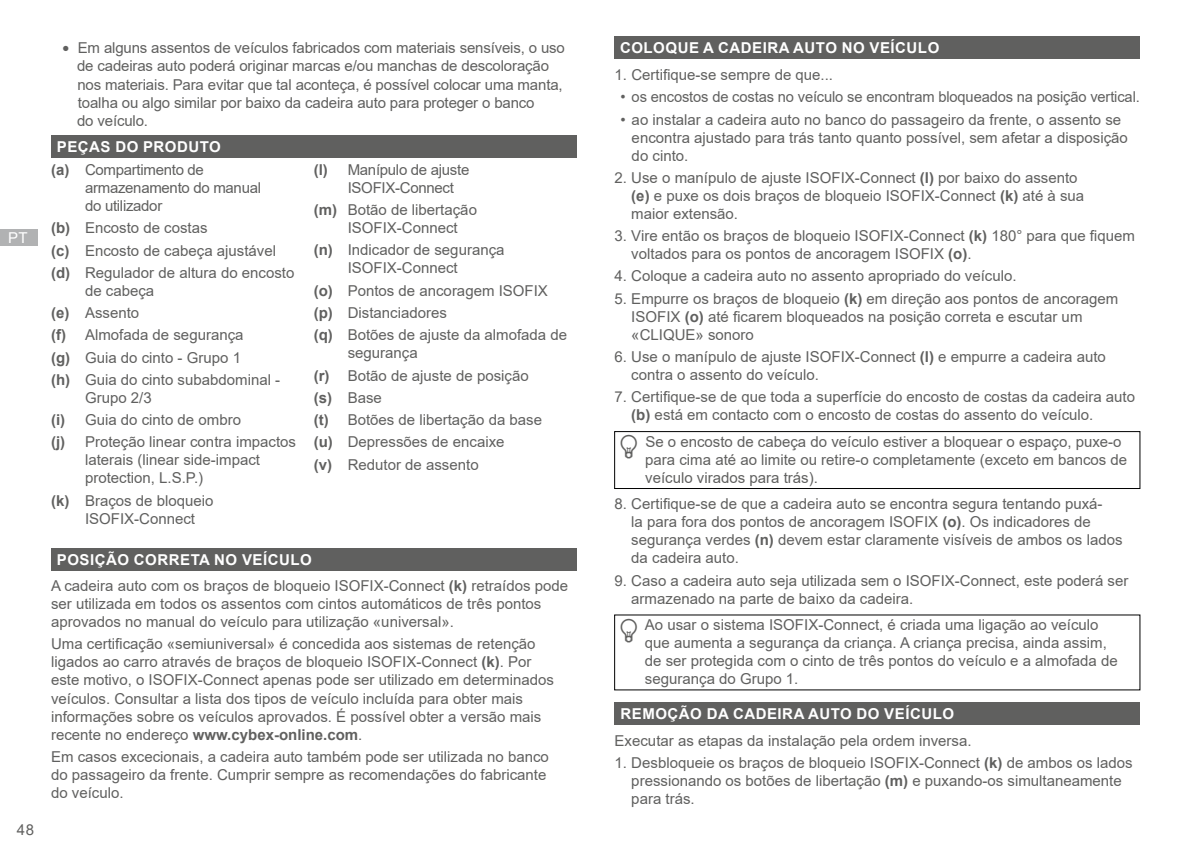
<style>
.page{position:relative;width:1191px;height:851px;background:#fff}
.page>*{position:absolute;margin:0;border:0;box-sizing:border-box;transform-origin:0 0}
.t1{font:15px/18px "Arial";color:#60605f}
.t2{font:15px/18px "Arial";letter-spacing:-.02em;color:#60605f}
.t3{font:700 15px "Arial";letter-spacing:.035em;color:#fff}
.t4{font:15px "Arial";color:#fff}
.s1{font-size:21px}
.s2{font-weight:700;color:#fff}
.s3{font-weight:700}
</style>
<div class="page">
<div style="left:0;top:230px;width:37px;height:16px;background:#b1b2b3"></div>
<div style="left:51px;top:135px;width:525px;height:23px;background:#60605f"></div>
<div style="left:51px;top:548px;width:525px;height:22px;background:#60605f"></div>
<div style="left:614px;top:37px;width:526px;height:22px;background:#60605f"></div>
<div style="left:614px;top:431px;width:526px;height:58px;border:1px solid #000"></div>
<div style="left:614px;top:702px;width:526px;height:22px;background:#60605f"></div>
<p class="t4" style="left:8px;top:227px;width:21px">PT</p>
<p class="t1" style="left:17px;top:820px;width:19px">48</p>
<p class="t1" style="left:77px;top:39px;width:489px;text-indent:-15px"><span class="s1">•</span> Em alguns assentos de veículos fabricados com materiais sensíveis, o uso de cadeiras auto poderá originar marcas e/ou manchas de descoloração nos materiais. Para evitar que tal aconteça, é possível colocar uma manta, toalha ou algo similar por baixo da cadeira auto para proteger o banco<br>do veículo.</p>
<p class="t2" style="left:51px;top:135px;width:171px;line-height:22.8px;text-indent:6px"><span class="s2">PEÇAS DO PRODUTO </span><span class="s3">(a)</span> Compartimento de</p>
<p class="t2" style="left:85px;top:179px;width:177px">armazenamento do manual do utilizador</p>
<p class="t1" style="left:51px;top:217px;width:245px;line-height:22.2px"><span class="s3">(b)</span> Encosto de costas<br><span class="s3">(c)</span> Encosto de cabeça ajustável <span class="s3">(d)</span> Regulador de altura do encosto</p>
<p class="t1" style="left:51px;top:279px;width:231px;line-height:22.2px;text-indent:34px">de cabeça<br><span class="s3">(e)</span> Assento<br><span class="s3">(f)</span> Almofada de segurança<br><span class="s3">(g)</span> Guia do cinto - Grupo 1<br><span class="s3">(h)</span> Guia do cinto subabdominal -</p>
<p class="t1" style="left:51px;top:386px;width:246px;line-height:22.2px;text-indent:34px">Grupo 2/3<br><span class="s3">(i)</span> Guia do cinto de ombro<br><span class="s3">(j)</span> Proteção linear contra impactos</p>
<p class="t1" style="left:85px;top:451px;width:177px">laterais (linear side-impact protection, L.S.P.)</p>
<p class="t1" style="left:85px;top:491px;width:130px;text-indent:-34px"><span class="s3">(k)</span> Braços de bloqueio<br>ISOFIX-Connect</p>
<p class="t2" style="left:348px;top:160px;width:123px;text-indent:-34px"><span class="s3">(l)</span> Manípulo de ajuste<br>ISOFIX-Connect</p>
<p class="t1" style="left:348px;top:201px;width:131px;text-indent:-34px"><span class="s3">(m)</span> Botão de libertação<br>ISOFIX-Connect</p>
<p class="t1" style="left:348px;top:241px;width:158px;text-indent:-34px"><span class="s3">(n)</span> Indicador de segurança<br>ISOFIX-Connect</p>
<p class="t1" style="left:314px;top:279px;width:255px;line-height:22.2px"><span class="s3">(o)</span> Pontos de ancoragem ISOFIX <span class="s3">(p)</span> Distanciadores<br><span class="s3">(q)</span> Botões de ajuste da almofada de</p>
<p class="t1" style="left:314px;top:342px;width:230px;line-height:22.2px;text-indent:34px">segurança<br><span class="s3">(r)</span> Botão de ajuste de posição <span class="s3">(s)</span> Base<br><span class="s3">(t)</span> Botões de libertação da base <span class="s3">(u)</span> Depressões de encaixe<br><span class="s3">(v)</span> Redutor de assento</p>
<p class="t1" style="left:51px;top:546px;width:518px;line-height:26.4px;text-indent:6px"><span class="s2">POSIÇÃO CORRETA NO VEÍCULO<br></span>A cadeira auto com os braços de bloqueio ISOFIX-Connect <span class="s3">(k)</span> retraídos pode</p>
<p class="t1" style="left:51px;top:594px;width:492px">ser utilizada em todos os assentos com cintos automáticos de três pontos aprovados no manual do veículo para utilização «universal».</p>
<p class="t1" style="left:51px;top:635px;width:504px">Uma certificação «semiuniversal» é concedida aos sistemas de retenção ligados ao carro através de braços de bloqueio ISOFIX-Connect <span class="s3">(k)</span>. Por este motivo, o ISOFIX-Connect apenas pode ser utilizado em determinados veículos. Consultar a lista dos tipos de veículo incluída para obter mais informações sobre os veículos aprovados. É possível obter a versão mais recente no endereço <span class="s3">www.cybex-online.com</span>.</p>
<p class="t1" style="left:51px;top:747px;width:499px">Em casos excecionais, a cadeira auto também pode ser utilizada no banco do passageiro da frente. Cumprir sempre as recomendações do fabricante do veículo.</p>
<p class="t3" style="left:620px;top:38px;width:321px">COLOQUE A CADEIRA AUTO NO VEÍCULO</p>
<p class="t1" style="left:614px;top:66px;width:220px">1. Certifique-se sempre de que...</p>
<p class="t1" style="left:620px;top:88px;width:521px">• os encostos de costas no veículo se encontram bloqueados na posição vertical.</p>
<p class="t1" style="left:631px;top:110px;width:498px;text-indent:-11px">• ao instalar a cadeira auto no banco do passageiro da frente, o assento se encontra ajustado para trás tanto quanto possível, sem afetar a disposição do cinto.</p>
<p class="t1" style="left:631px;top:168px;width:454px;text-indent:-17px">2. Use o manípulo de ajuste ISOFIX-Connect <span class="s3">(l)</span> por baixo do assento <span class="s3">(e)</span> e puxe os dois braços de bloqueio ISOFIX-Connect <span class="s3">(k)</span> até à sua maior extensão.</p>
<p class="t1" style="left:631px;top:227px;width:505px;text-indent:-17px">3. Vire então os braços de bloqueio ISOFIX-Connect <span class="s3">(k)</span> 180° para que fiquem voltados para os pontos de ancoragem ISOFIX <span class="s3">(o)</span>.</p>
<p class="t1" style="left:614px;top:267px;width:403px">4. Coloque a cadeira auto no assento apropriado do veículo.</p>
<p class="t1" style="left:631px;top:289px;width:488px;text-indent:-17px">5. Empurre os braços de bloqueio <span class="s3">(k)</span> em direção aos pontos de ancoragem<br>ISOFIX <span class="s3">(o)</span> até ficarem bloqueados na posição correta e escutar um «CLIQUE» sonoro</p>
<p class="t1" style="left:631px;top:347px;width:476px;text-indent:-17px">6. Use o manípulo de ajuste ISOFIX-Connect <span class="s3">(l)</span> e empurre a cadeira auto contra o assento do veículo.</p>
<p class="t1" style="left:631px;top:388px;width:505px;text-indent:-17px">7. Certifique-se de que toda a superfície do encosto de costas da cadeira auto <span class="s3">(b)</span> está em contacto com o encosto de costas do assento do veículo.</p>
<p class="t1" style="left:645px;top:432px;width:483px">Se o encosto de cabeça do veículo estiver a bloquear o espaço, puxe-o para cima até ao limite ou retire-o completamente (exceto em bancos de veículo virados para trás).</p>
<p class="t1" style="left:631px;top:495px;width:493px;text-indent:-17px">8. Certifique-se de que a cadeira auto se encontra segura tentando puxá-<br>la para fora dos pontos de ancoragem ISOFIX <span class="s3">(o)</span>. Os indicadores de segurança verdes <span class="s3">(n)</span> devem estar claramente visíveis de ambos os lados da cadeira auto.</p>
<p class="t1" style="left:631px;top:571px;width:498px;text-indent:-17px">9. Caso a cadeira auto seja utilizada sem o ISOFIX-Connect, este poderá ser armazenado na parte de baixo da cadeira.</p>
<p class="t1" style="left:645px;top:615px;width:474px">Ao usar o sistema ISOFIX-Connect, é criada uma ligação ao veículo que aumenta a segurança da criança. A criança precisa, ainda assim, de ser protegida com o cinto de três pontos do veículo e a almofada de segurança do Grupo 1.</p>
<p class="t3" style="left:620px;top:703px;width:335px">REMOÇÃO DA CADEIRA AUTO DO VEÍCULO</p>
<p class="t1" style="left:614px;top:731px;width:358px">Executar as etapas da instalação pela ordem inversa.</p>
<p class="t1" style="left:631px;top:753px;width:503px;text-indent:-17px">1. Desbloqueie os braços de bloqueio ISOFIX-Connect <span class="s3">(k)</span> de ambos os lados pressionando os botões de libertação <span class="s3">(m)</span> e puxando-os simultaneamente para trás.</p>
</div>
